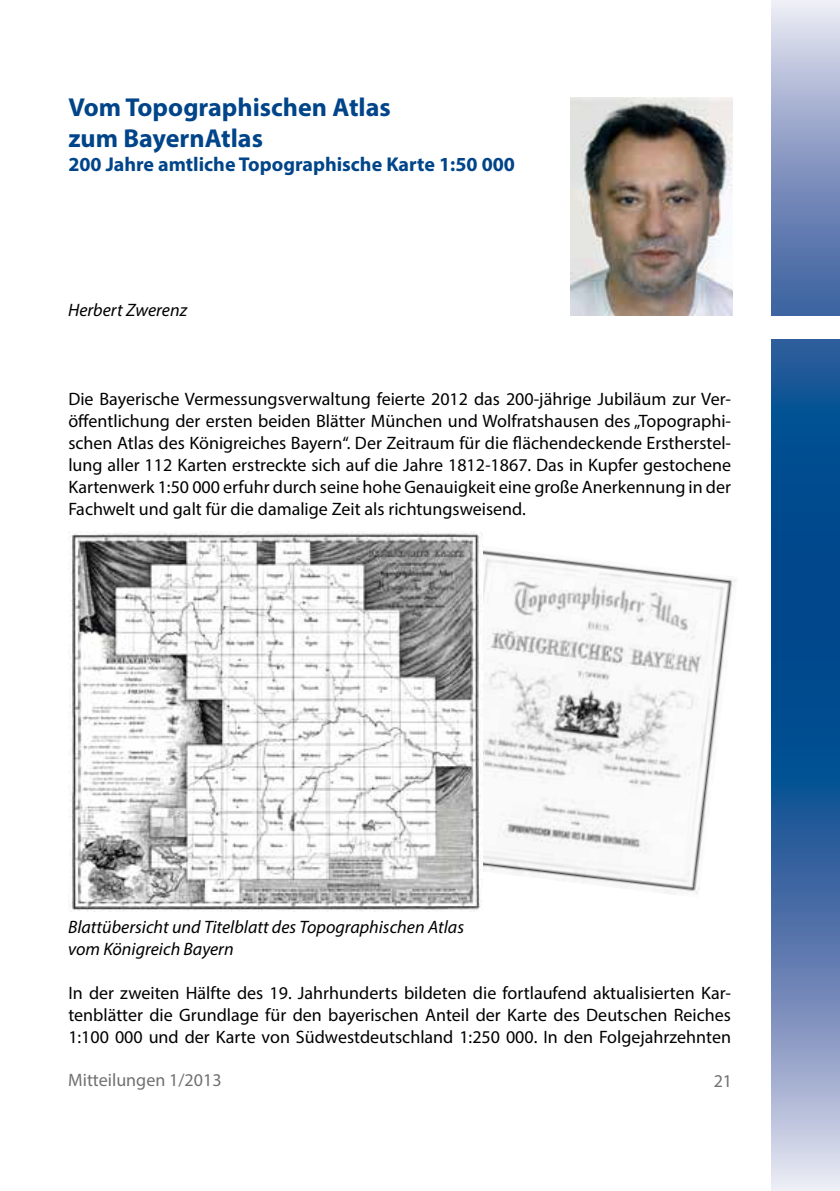
<style>
.page{position:relative;width:840px;height:1191px;background:#fff}
.page>*{position:absolute;margin:0;border:0;box-sizing:border-box;transform-origin:0 0}
.t1{font:700 26px/31.2px "Myriad Pro";color:#004489}
.t2{font:700 20px "Myriad Pro";color:#004489}
.t3{font:18px/22px "Myriad Pro";color:#000;text-align:justify}
.t4{font:italic 18px/22px "Myriad Pro";color:#000}
.t5{font:18px "Myriad Pro";color:#707172}
.s1{font-style:italic}
</style>
<div class="page">
<svg style="left:771px;top:0;width:68px;height:595px;background:#517bae"></svg>
<svg style="left:771px;top:595px;width:68px;height:596px;background:#4f79ad"></svg>
<div style="left:770px;top:316px;width:69px;height:22px;background:#fff"></div>
<img style="left:570px;top:97px;width:162px;height:218px">
<img style="left:482px;top:550px;width:254px;height:344px">
<img style="left:68px;top:533px;width:414px;height:378px">
<h1 class="t1" style="left:68px;top:91px;width:324px">Vom Topographischen Atlas zum BayernAtlas</h1>
<p class="t2" style="left:68px;top:151px;width:448px">200 Jahre amtliche Topographische Karte 1:50 000</p>
<p class="t4" style="left:68px;top:299px;width:120px">Herbert Zwerenz</p>
<p class="t3" style="left:68px;top:387px;width:664px">Die Bayerische Vermessungsverwaltung feierte 2012 das 200-jährige Jubiläum zur Ver&shy;öffentlichung der ersten beiden Blätter München und Wolfratshausen des „Topographi&shy;schen Atlas des Königreiches Bayern“. Der Zeitraum für die flächendeckende Erstherstel&shy;lung aller 112 Karten erstreckte sich auf die Jahre 1812<span class="s1">-</span>1867. Das in Kupfer gestochene Kartenwerk 1:50 000 erfuhr durch seine hohe Genauigkeit eine große Anerkennung in der Fachwelt und galt für die damalige Zeit als richtungsweisend.</p>
<p class="t4" style="left:68px;top:915px;width:397px">Blattübersicht und Titelblatt des Topographischen Atlas vom Königreich Bayern</p>
<p class="t3" style="left:68px;top:981px;width:664px">In der zweiten Hälfte des 19. Jahrhunderts bildeten die fortlaufend aktualisierten Kar&shy;tenblätter die Grundlage für den bayerischen Anteil der Karte des Deutschen Reiches 1:100 000 und der Karte von Südwestdeutschland 1:250 000. In den Folgejahrzehnten</p>
<p class="t5" style="left:68px;top:1068px;width:155px">Mitteilungen 1/2013</p>
<p class="t5" style="left:713px;top:1069px;width:20px">21</p>
</div>
